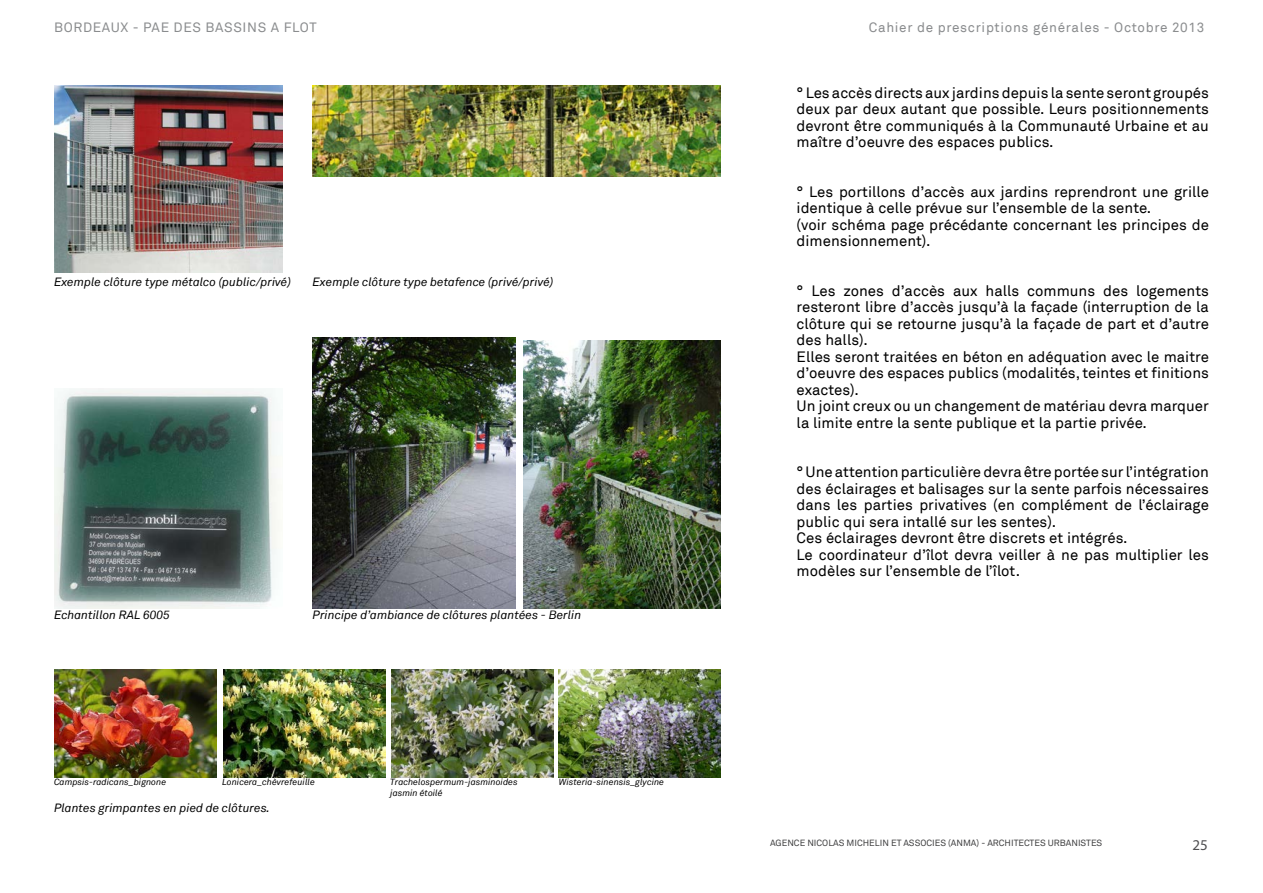
<style>
.page{position:relative;width:1263px;height:893px;background:#fff}
.page>*{position:absolute;margin:0;border:0;box-sizing:border-box;transform-origin:0 0}
.t1{font:15px/16.5px "Akkurat";color:#000}
.t2{font:15px "Myriad Pro";color:#4f4f51}
.t3{font:13.5px "Akkurat";letter-spacing:.05em;color:#8a8c8e}
.t4{font:italic 12px "Akkurat";color:#000}
.t5{font:italic 9px/10.8px "Akkurat";color:#000}
.t6{font:9px "Akkurat";color:#3e3e3f}
</style>
<div class="page">
<img style="left:313px;top:338px;width:202px;height:270px">
<img style="left:523px;top:340px;width:198px;height:269px">
<img style="left:54px;top:669px;width:162px;height:108px">
<img style="left:223px;top:669px;width:162px;height:108px">
<img style="left:391px;top:669px;width:162px;height:108px">
<img style="left:559px;top:669px;width:162px;height:108px">
<img style="left:54px;top:85px;width:229px;height:187px">
<img style="left:313px;top:86px;width:408px;height:90px">
<img style="left:54px;top:388px;width:225px;height:220px">
<p class="t3" style="left:54px;top:19px;width:264px">BORDEAUX - PAE DES BASSINS A FLOT</p>
<p class="t3" style="left:869px;top:19px;width:337px">Cahier de prescriptions générales - Octobre 2013</p>
<p class="t4" style="left:54px;top:275px;width:238px">Exemple clôture type métalco (public/privé)</p>
<p class="t4" style="left:313px;top:275px;width:242px">Exemple clôture type betafence (privé/privé)</p>
<p class="t4" style="left:54px;top:608px;width:117px">Echantillon RAL 6005</p>
<p class="t4" style="left:313px;top:607px;width:270px">Principe d’ambiance de clôtures plantées - Berlin</p>
<p class="t5" style="left:54px;top:777px;width:114px">Campsis-radicans_bignone</p>
<p class="t5" style="left:222px;top:777px;width:94px">Lonicera_chèvrefeuille</p>
<p class="t5" style="left:390px;top:777px;width:129px">Trachelospermum-jasminoides jasmin étoilé</p>
<p class="t5" style="left:559px;top:777px;width:107px">Wisteria-sinensis_glycine</p>
<p class="t4" style="left:54px;top:800px;width:218px">Plantes grimpantes en pied de clôtures.</p>
<p class="t1" style="left:797px;top:85px;width:414px;text-align:justify">° Les accès directs aux jardins depuis la sente seront groupés deux par deux autant que possible. Leurs positionnements devront être communiqués à la Communauté Urbaine et au maître d’oeuvre des espaces publics.</p>
<p class="t1" style="left:797px;top:184px;width:414px">° Les portillons d’accès aux jardins reprendront une grille identique à celle prévue sur l’ensemble de la sente.<br>(voir schéma page précédante concernant les principes de dimensionnement).</p>
<p class="t1" style="left:797px;top:283px;width:414px">° Les zones d’accès aux halls communs des logements resteront libre d’accès jusqu’à la façade (interruption de la clôture qui se retourne jusqu’à la façade de part et d’autre des halls).<br>Elles seront traitées en béton en adéquation avec le maitre d’oeuvre des espaces publics (modalités, teintes et finitions exactes).<br>Un joint creux ou un changement de matériau devra marquer la limite entre la sente publique et la partie privée.</p>
<p class="t1" style="left:797px;top:464px;width:414px">° Une attention particulière devra être portée sur l’intégration des éclairages et balisages sur la sente parfois nécessaires dans les parties privatives (en complément de l’éclairage public qui sera intallé sur les sentes).<br>Ces éclairages devront être discrets et intégrés.<br>Le coordinateur d’îlot devra veiller à ne pas multiplier les modèles sur l’ensemble de l’îlot.</p>
<p class="t6" style="left:770px;top:837px;width:334px">AGENCE NICOLAS MICHELIN ET ASSOCIES (ANMA) - ARCHITECTES URBANISTES</p>
<p class="t2" style="left:1192px;top:836px;width:17px">25</p>
</div>
